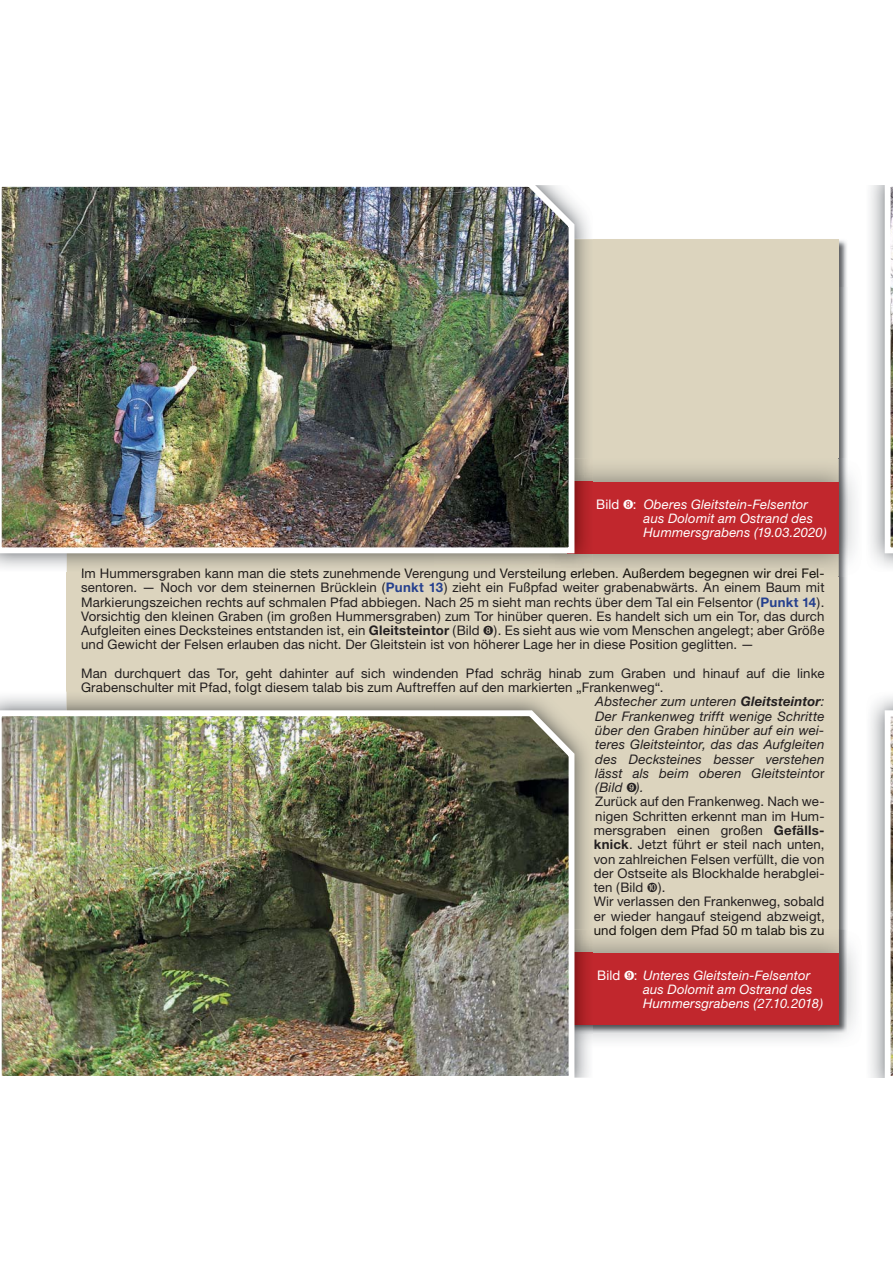
<style>
.page{position:relative;width:893px;height:1263px;background:#fff}
.page>*{position:absolute;margin:0;border:0;box-sizing:border-box;transform-origin:0 0}
.t1{font:13.2px/14.2px "Helvetica Neue";letter-spacing:.01em;color:#231f20}
.t2{font:13.2px "Helvetica Neue";letter-spacing:.01em;color:#17130d}
.t3{font:italic 13.2px "Helvetica Neue";letter-spacing:.015em;color:#231f20}
.t4{font:italic 13.05px/14.1px "Helvetica Neue";letter-spacing:.015em;color:#fff}
.s1{font-style:normal;font-size:13.2px}
.s2{font-size:13.2px}
.s3{font-weight:700;color:#25408e}
.s4{font-weight:700}
.s5{color:#231f20}
.s6{font-style:normal}
</style>
<div class="page">
<img style="left:838px;top:288px;width:9px;height:171px">
<img style="left:66px;top:556px;width:1px;height:136px">
<img style="left:838px;top:576px;width:9px;height:354px">
<div style="left:67px;top:239px;width:771px;height:785px;background:#dcd4be"></div>
<img style="left:593px;top:459px;width:262px;height:117px">
<img style="left:593px;top:568px;width:230px;height:8px">
<div style="left:567px;top:482px;width:271px;height:71px;background:#c1272d"></div>
<img style="left:533px;top:459px;width:60px;height:109px">
<img style="left:577px;top:482px;width:16px;height:71px">
<img style="left:0;top:185px;width:577px;height:371px">
<img style="left:577px;top:941px;width:279px;height:100px">
<img style="left:593px;top:930px;width:254px;height:103px">
<img style="left:593px;top:930px;width:245px;height:23px">
<img style="left:594px;top:930px;width:230px;height:8px">
<div style="left:568px;top:953px;width:270px;height:71px;background:#c1272d"></div>
<img style="left:577px;top:1033px;width:16px;height:45px">
<img style="left:0;top:707px;width:577px;height:371px">
<svg style="left:881px;top:185px;width:11px;height:371px"></svg>
<svg style="left:881px;top:707px;width:11px;height:371px"></svg>
<p class="t4" style="left:643px;top:498px;width:185px;text-indent:-47px"><span class="s1">Bild :</span> <span class="s2">O</span>beres Gleitstein-Felsentor aus Dolomit am Ostrand des<br>Hummersgrabens (19.03.2020)</p>
<p class="t2" style="left:81px;top:569px;width:745px">Im Hummersgraben kann man die stets zunehmende Verengung und Versteilung erleben Außerdem begegnen wir drei Fel-</p>
<p class="t1" style="left:81px;top:567px;width:745px;text-indent:534px">.<br>sentoren. — Noch vor dem steinernen Brücklein (<span class="s3">Punkt 13</span>) zieht ein Fußpfad weiter grabenabwärts. An einem Baum mit Markierungszeichen rechts auf schmalen Pfad abbiegen. Nach 25 m sieht man rechts über dem Tal ein Felsentor (<span class="s3">Punkt 14</span>).<br>Vorsichtig den kleinen Graben (im großen Hummersgraben) zum Tor hinüber queren. Es handelt sich um ein Tor, das durch Aufgleiten eines Decksteines entstanden ist, ein <span class="s4">Gleitsteintor</span> (Bild ). Es sieht aus wie vom Menschen angelegt; aber Größe und Gewicht der Felsen erlauben das nicht. Der Gleitstein ist von höherer Lage her in diese Position geglitten. —</p>
<p class="t1" style="left:81px;top:667px;width:745px">Man durchquert das Tor, geht dahinter auf sich windenden Pfad schräg hinab zum Graben und hinauf auf die linke</p>
<p class="t2" style="left:81px;top:683px;width:584px">Grabenschulter mit Pfad, folgt diesem talab bis zum Auftreffen auf den markierten „Fr<span class="s5">ankenweg“.</span></p>
<p class="t3" style="left:595px;top:697px;width:231px">Abstecher zum unteren <span class="s4">Gleitsteintor</span>:</p>
<p class="t3" style="left:595px;top:711px;width:231px">Der Frankenweg trifft wenige Schritte</p>
<p class="t3" style="left:595px;top:726px;width:231px">über den Graben hinüber auf ein wei-</p>
<p class="t3" style="left:595px;top:740px;width:231px">teres Gleitsteintor, das das Aufgleiten</p>
<p class="t3" style="left:595px;top:754px;width:231px">des Decksteines besser verstehen</p>
<p class="t3" style="left:595px;top:768px;width:231px">lässt als beim oberen Gleitsteinto<span class="s6">r</span></p>
<p class="t3" style="left:595px;top:783px;width:50px">(Bild ○).</p>
<p class="t1" style="left:595px;top:796px;width:231px">Zurück auf den Frankenweg. Nach we-</p>
<p class="t1" style="left:595px;top:810px;width:231px">nigen Schritten erkennt man im Hum-</p>
<p class="t1" style="left:593px;top:824px;width:232px">mersgraben einen großen <span class="s4">Gefälls-</span></p>
<p class="t1" style="left:593px;top:839px;width:232px"><span class="s4">knick</span>. Jetzt führt er steil nach unten,</p>
<p class="t1" style="left:593px;top:853px;width:232px">von zahlreichen Felsen verfüllt, die von</p>
<p class="t1" style="left:593px;top:867px;width:232px">der Ostseite als Blockhalde herabglei-</p>
<p class="t1" style="left:593px;top:882px;width:73px">ten (Bild ).</p>
<p class="t1" style="left:593px;top:896px;width:232px">Wir verlassen den Frankenweg, sobald</p>
<p class="t1" style="left:593px;top:910px;width:232px">er wieder hangauf steigend abzweigt,</p>
<p class="t2" style="left:593px;top:925px;width:232px">und folgen dem Pfad 50 m talab bis zu</p>
<p class="t4" style="left:643px;top:969px;width:181px;text-indent:-46px"><span class="s1">Bild</span> ○<span class="s1">:</span> Unteres Gleitstein-Felsentor aus Dolomit am Ostrand des<br>Hummersgrabens (27.10.2018)</p>
</div>
